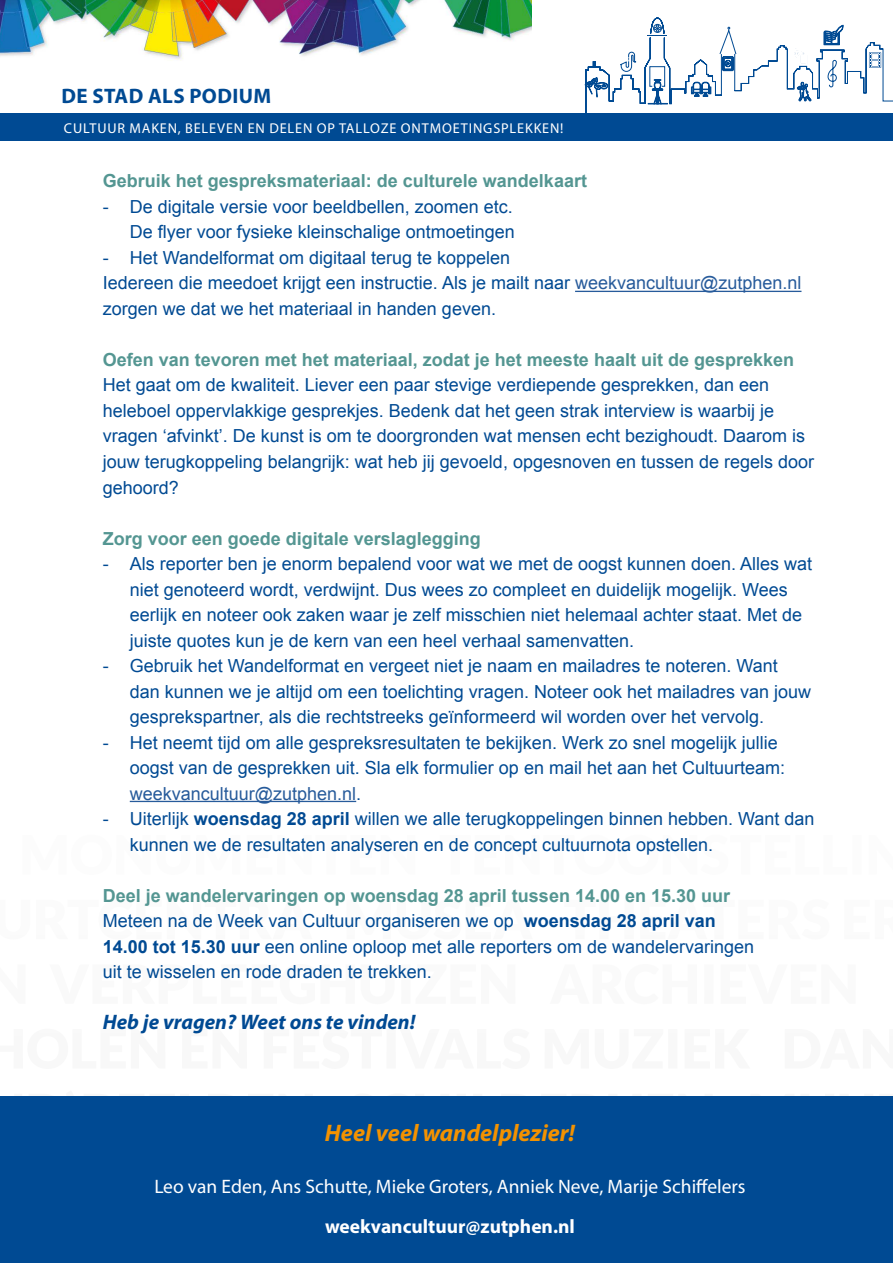
<style>
.page{position:relative;width:893px;height:1263px;background:#fff}
.page>*{position:absolute;margin:0;border:0;box-sizing:border-box;transform-origin:0 0}
.t1{font:italic 700 24px "Myriad Pro";color:#f39200}
.t2{font:italic 700 21px "Myriad Pro";color:#004a93}
.t3{font:700 21px "Myriad Pro";letter-spacing:.02em;color:#004a93}
.t4{font:19.5px "Myriad Pro";color:#fff}
.t5{font:700 19.5px "Myriad Pro";color:#fff}
.t6{font:18px/25.5px "Arial";color:#004a93}
.t7{font:700 18px "Arial";color:#549692}
.t8{font:14.25px "Myriad Pro";letter-spacing:.06em;color:#fff}
.s1{color:#275b9b}
.s2{font-weight:700;color:#549692}
.s3{font-weight:700}
</style>
<div class="page">
<svg style="left:0;top:17px;width:893px;height:97px"></svg>
<svg style="left:619px;top:52px;width:18px;height:20px"></svg>
<svg style="left:827px;top:60px;width:10px;height:28px"></svg>
<svg style="left:585px;top:77px;width:23px;height:23px"></svg>
<svg style="left:824px;top:25px;width:19px;height:20px"></svg>
<svg style="left:797px;top:82px;width:14px;height:19px"></svg>
<svg style="left:794px;top:49px;width:13px;height:16px"></svg>
<svg style="left:691px;top:82px;width:20px;height:14px"></svg>
<svg style="left:648px;top:66px;width:20px;height:38px"></svg>
<div style="left:653px;top:24px;width:9px;height:9px;border:1px solid #004a93;border-radius:50%"></div>
<svg style="left:654px;top:25px;width:7px;height:7px"></svg>
<svg style="left:869px;top:52px;width:12px;height:16px"></svg>
<svg style="left:719px;top:27px;width:18px;height:44px"></svg>
<div style="left:0;top:114px;width:893px;height:27px;background:#004a93"></div>
<img style="left:0;top:0;width:531px;height:65px">
<div style="left:0;top:1096px;width:893px;height:167px;background:#004a93"></div>
<hr style="left:575px;top:291px;width:226px;height:1px;background:#275b9b">
<hr style="left:130px;top:801px;width:226px;height:1px;background:#275b9b">
<p class="t3" style="left:62px;top:82px;width:211px">DE STAD ALS PODIUM</p>
<p class="t8" style="left:64px;top:119px;width:501px">CULTUUR MAKEN, BELEVEN EN DELEN OP TALLOZE ONTMOETINGSPLEKKEN!</p>
<p class="t7" style="left:103px;top:169px;width:486px">Gebruik het gespreksmateriaal: de culturele wandelkaart</p>
<p class="t6" style="left:103px;top:194px;width:412px">- De digitale versie voor beeldbellen, zoomen etc.</p>
<p class="t6" style="left:130px;top:220px;width:387px">De flyer voor fysieke kleinschalige ontmoetingen</p>
<p class="t6" style="left:103px;top:245px;width:409px">- Het Wandelformat om digitaal terug te koppelen</p>
<p class="t6" style="left:103px;top:271px;width:700px">Iedereen die meedoet krijgt een instructie. Als je mailt naar <span class="s1">weekvancultuur@zutphen.nl </span>zorgen we dat we het materiaal in handen geven.</p>
<p class="t6" style="left:103px;top:347px;width:713px"><span class="s2">Oefen van tevoren met het materiaal, zodat je het meeste haalt uit de gesprekken </span>Het gaat om de kwaliteit. Liever een paar stevige verdiepende gesprekken, dan een heleboel oppervlakkige gesprekjes. Bedenk dat het geen strak interview is waarbij je vragen ‘afvinkt’. De kunst is om te doorgronden wat mensen echt bezighoudt. Daarom is jouw terugkoppeling belangrijk: wat heb jij gevoeld, opgesnoven en tussen de regels door gehoord?</p>
<p class="t7" style="left:103px;top:526px;width:380px">Zorg voor een goede digitale verslaglegging</p>
<p class="t6" style="left:130px;top:551px;width:684px;text-indent:-27px">- Als reporter ben je enorm bepalend voor wat we met de oogst kunnen doen. Alles wat niet genoteerd wordt, verdwijnt. Dus wees zo compleet en duidelijk mogelijk. Wees eerlijk en noteer ook zaken waar je zelf misschien niet helemaal achter staat. Met de juiste quotes kun je de kern van een heel verhaal samenvatten.</p>
<p class="t6" style="left:130px;top:653px;width:683px;text-indent:-27px">- Gebruik het Wandelformat en vergeet niet je naam en mailadres te noteren. Want dan kunnen we je altijd om een toelichting vragen. Noteer ook het mailadres van jouw gesprekspartner, als die rechtstreeks geïnformeerd wil worden over het vervolg.</p>
<p class="t6" style="left:130px;top:730px;width:657px;text-indent:-27px">- Het neemt tijd om alle gespreksresultaten te bekijken. Werk zo snel mogelijk jullie oogst van de gesprekken uit. Sla elk formulier op en mail het aan het Cultuurteam: <span class="s1">weekvancultuur@zutphen.nl</span>.</p>
<p class="t6" style="left:130px;top:806px;width:686px;text-indent:-27px">- Uiterlijk <span class="s3">woensdag 28 april</span> willen we alle terugkoppelingen binnen hebben. Want dan kunnen we de resultaten analyseren en de concept cultuurnota opstellen.</p>
<p class="t7" style="left:103px;top:883px;width:629px">Deel je wandelervaringen op woensdag 28 april tussen 14.00 en 15.30 uur</p>
<p class="t6" style="left:103px;top:908px;width:653px">Meteen na de Week van Cultuur organiseren we op <span class="s3">woensdag 28 april van<br>14.00 tot 15.30 uur</span> een online oploop met alle reporters om de wandelervaringen uit te wisselen en rode draden te trekken.</p>
<p class="t2" style="left:103px;top:1008px;width:314px">Heb je vragen? Weet ons te vinden!</p>
<p class="t1" style="left:325px;top:1117px;width:252px">Heel veel wandelplezier!</p>
<p class="t4" style="left:154px;top:1174px;width:593px">Leo van Eden, Ans Schutte, Mieke Groters, Anniek Neve, Marije Schiffelers</p>
<p class="t5" style="left:325px;top:1214px;width:251px">weekvancultuur@zutphen.nl</p>
</div>
